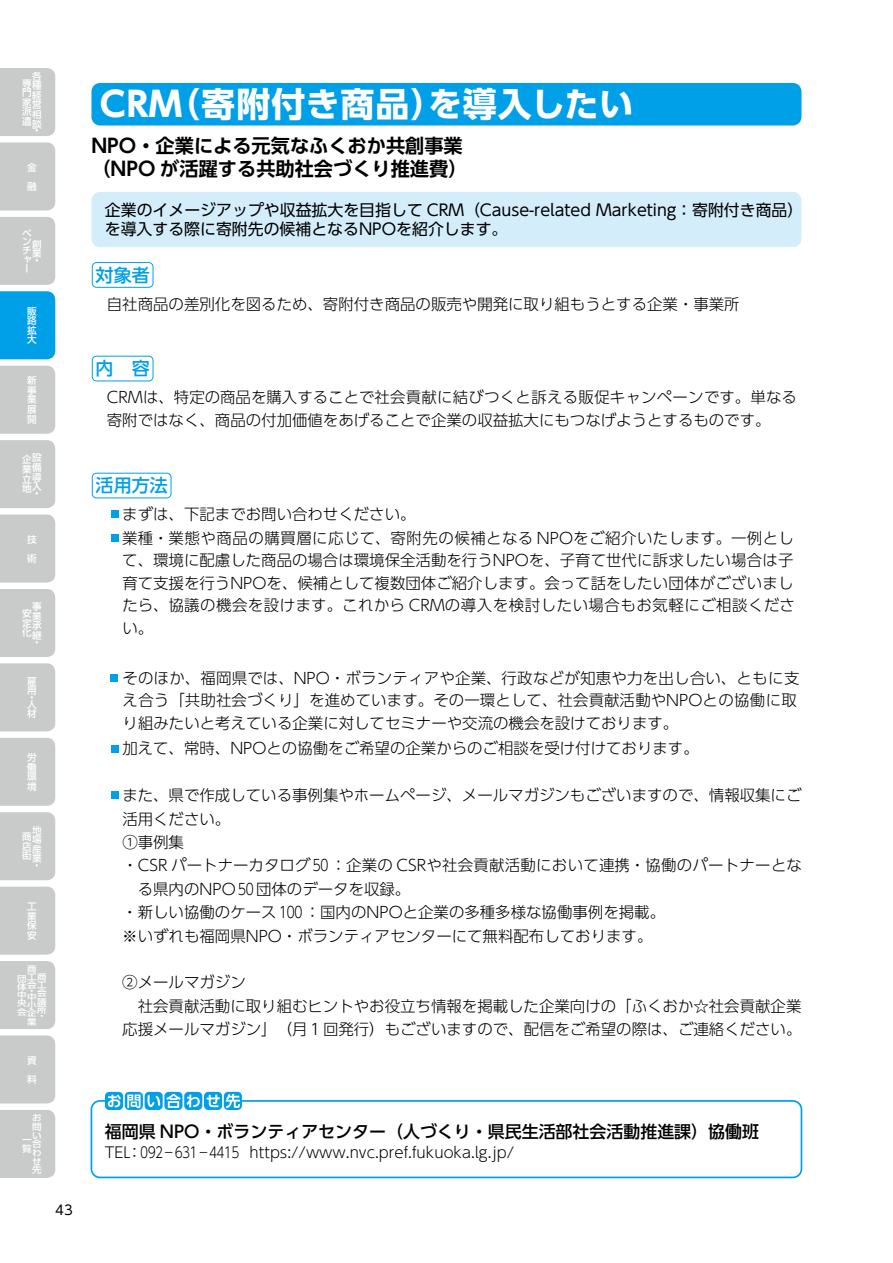
<style>
.page{position:relative;width:893px;height:1263px;background:#fff}
.page>*{position:absolute;margin:0;border:0;box-sizing:border-box;transform-origin:0 0}
.t1{font:700 34.05px "UD Shin Go Pro";letter-spacing:.03em;color:#fff}
.t2{font:700 19.2px/23.1px "UD Shin Go Pro De";color:#000}
.t3{font:500 18px "UD Shin Go Pro";color:#00a0e9}
.t4{font:500 16.95px "UD Shin Go Pro";color:#000}
.t5{font:15.9px/19px "UD Shin Go Pro";color:#000}
.t6{font:300 15.45px/22.6px "UD Shin Go Pro";color:#000}
.t7{font:300 14.85px "UD Shin Go Pro";color:#000}
.t8{font:13.35px "UD Shin Go Pro";color:#000}
.t9{font:500 9.6px/9.6px "UD Shin Go Pro";color:#fff;text-align:justify}
.t10{font:500 8.85px/8.7px "UD Shin Go Pro";color:#fff;text-align:justify;scale:1.08 1}
.t11{font:500 8.25px/8.2px "UD Shin Go Pro";color:#fff;text-align:justify;scale:1.16 1}
</style>
<div class="page">
<div style="left:91px;top:192px;width:710px;height:55px;background:#d3edfb;border-radius:9px"></div>
<div style="left:92px;top:262px;width:61px;height:26px;border:1px solid #00a0e9;border-radius:4px"></div>
<div style="left:92px;top:356px;width:61px;height:25px;border:1px solid #00a0e9;border-radius:4px"></div>
<div style="left:92px;top:473px;width:79px;height:25px;border:1px solid #00a0e9;border-radius:4px"></div>
<div style="left:91px;top:1100px;width:711px;height:78px;border:2px solid #00a0e9;border-radius:9px"></div>
<div style="left:111px;top:511px;width:7px;height:7px;background:#00a0e9"></div>
<div style="left:111px;top:534px;width:7px;height:8px;background:#00a0e9"></div>
<div style="left:111px;top:745px;width:7px;height:7px;background:#00a0e9"></div>
<div style="left:111px;top:791px;width:7px;height:8px;background:#00a0e9"></div>
<div style="left:111px;top:674px;width:7px;height:8px;background:#00a0e9"></div>
<svg style="left:123px;top:1096px;width:101px;height:8px"></svg>
<svg style="left:105px;top:1092px;width:18px;height:18px"></svg>
<svg style="left:125px;top:1092px;width:18px;height:18px"></svg>
<div style="left:145px;top:1092px;width:18px;height:18px;background:#00a0e9;border-radius:4px"></div>
<div style="left:164px;top:1092px;width:18px;height:18px;background:#00a0e9;border-radius:4px"></div>
<div style="left:184px;top:1092px;width:18px;height:18px;background:#00a0e9;border-radius:4px"></div>
<div style="left:204px;top:1092px;width:18px;height:18px;background:#00a0e9;border-radius:4px"></div>
<div style="left:224px;top:1092px;width:18px;height:18px;background:#00a0e9;border-radius:4px"></div>
<svg style="left:108px;top:1095px;width:13px;height:12px"></svg>
<svg style="left:127px;top:1094px;width:14px;height:14px"></svg>
<svg style="left:147px;top:1095px;width:13px;height:12px"></svg>
<svg style="left:166px;top:1094px;width:15px;height:14px"></svg>
<svg style="left:187px;top:1095px;width:13px;height:12px"></svg>
<svg style="left:207px;top:1094px;width:13px;height:13px"></svg>
<svg style="left:226px;top:1094px;width:14px;height:14px"></svg>
<div style="left:91px;top:83px;width:710px;height:42px;background:#00a0e9;border-radius:9px"></div>
<div style="left:0;top:68px;width:55px;height:68px;background:#c9caca"></div>
<div style="left:0;top:142px;width:55px;height:68px;background:#c9caca"></div>
<div style="left:0;top:217px;width:55px;height:68px;background:#c9caca"></div>
<div style="left:0;top:291px;width:55px;height:68px;background:#00a0e9"></div>
<div style="left:0;top:366px;width:55px;height:68px;background:#c9caca"></div>
<div style="left:0;top:440px;width:55px;height:68px;background:#c9caca"></div>
<div style="left:0;top:514px;width:55px;height:69px;background:#c9caca"></div>
<div style="left:0;top:589px;width:55px;height:68px;background:#c9caca"></div>
<div style="left:0;top:663px;width:55px;height:68px;background:#c9caca"></div>
<div style="left:0;top:738px;width:55px;height:68px;background:#c9caca"></div>
<div style="left:0;top:812px;width:55px;height:68px;background:#c9caca"></div>
<div style="left:0;top:887px;width:55px;height:68px;background:#c9caca"></div>
<div style="left:0;top:961px;width:55px;height:68px;background:#c9caca"></div>
<div style="left:0;top:1035px;width:55px;height:68px;background:#c9caca"></div>
<div style="left:0;top:1110px;width:55px;height:68px;background:#c9caca"></div>
<p class="t9" style="left:32px;top:71px;width:11px">各種経営相談</p>
<p class="t9" style="left:32px;top:126px;width:7px">・</p>
<p class="t9" style="left:22px;top:78px;width:11px">専門家派遣</p>
<p class="t9" style="left:27px;top:157px;width:11px;line-height:19.2px">金融</p>
<p class="t9" style="left:22px;top:229px;width:11px;line-height:8.6px">ベンチャー</p>
<p class="t9" style="left:27px;top:306px;width:11px">販路拡大</p>
<p class="t9" style="left:27px;top:375px;width:11px">新事業展開</p>
<p class="t9" style="left:22px;top:455px;width:11px">企業立地</p>
<p class="t9" style="left:32px;top:453px;width:11px">設備導入</p>
<p class="t9" style="left:32px;top:488px;width:7px">・</p>
<p class="t9" style="left:27px;top:529px;width:11px;line-height:19.2px">技術</p>
<p class="t9" style="left:32px;top:601px;width:11px">事業承継</p>
<p class="t9" style="left:32px;top:637px;width:7px">・</p>
<p class="t9" style="left:32px;top:239px;width:11px">創業</p>
<p class="t9" style="left:32px;top:255px;width:7px">・</p>
<p class="t9" style="left:22px;top:608px;width:11px">安定化</p>
<p class="t9" style="left:27px;top:676px;width:11px">雇用</p>
<p class="t9" style="left:27px;top:694px;width:11px;line-height:6.8px">・人</p>
<p class="t9" style="left:27px;top:709px;width:11px">材</p>
<p class="t9" style="left:27px;top:752px;width:11px">労働環境</p>
<p class="t9" style="left:32px;top:825px;width:11px">地場産業</p>
<p class="t9" style="left:32px;top:860px;width:7px">・</p>
<p class="t9" style="left:22px;top:832px;width:11px">商店街</p>
<p class="t9" style="left:27px;top:901px;width:11px">工業保安</p>
<p class="t11" style="left:27px;top:972px;width:18px;text-align:right">工商会工会議所</p>
<p class="t11" style="left:37px;top:1011px;width:7px">・</p>
<p class="t11" style="left:27px;top:964px;width:9px">商</p>
<p class="t11" style="left:27px;top:988px;width:9px;line-height:5.8px">・中</p>
<p class="t11" style="left:27px;top:1001px;width:10px">小企業</p>
<p class="t11" style="left:17px;top:974px;width:10px">団体中央会</p>
<p class="t9" style="left:27px;top:1050px;width:11px;line-height:19.2px">資料</p>
<p class="t10" style="left:32px;top:1113px;width:10px">お問い合わせ先</p>
<p class="t10" style="left:22px;top:1135px;width:10px">一覧</p>
<p class="t8" style="left:55px;top:1199px;width:19px">43</p>
<h1 class="t1" style="left:100px;top:76px;width:535px">CRM（寄附付き商品）を導入したい</h1>
<p class="t2" style="left:91px;top:134px;width:378px">NPO・企業による元気なふくおか共創事業（NPO が活躍する共助社会づくり推進費）</p>
<p class="t5" style="left:105px;top:199px;width:700px">企業のイメージアップや収益拡大を目指して CRM（Cause-related Marketing：寄附付き商品）を導入する際に寄附先の候補となるNPOを紹介します。</p>
<p class="t3" style="left:96px;top:260px;width:55px">対象者</p>
<p class="t6" style="left:107px;top:292px;width:634px">自社商品の差別化を図るため、寄附付き商品の販売や開発に取り組もうとする企業・事業所</p>
<p class="t3" style="left:96px;top:354px;width:55px">内 容</p>
<p class="t6" style="left:107px;top:386px;width:692px">CRMは、特定の商品を購入することで社会貢献に結びつくと訴える販促キャンペーンです。単なる寄附ではなく、商品の付加価値をあげることで企業の収益拡大にもつなげようとするものです。</p>
<p class="t3" style="left:96px;top:471px;width:73px">活用方法</p>
<p class="t6" style="left:122px;top:503px;width:674px">まずは、下記までお問い合わせください。<br>業種・業態や商品の購買層に応じて、寄附先の候補となる NPOをご紹介いたします。一例として、環境に配慮した商品の場合は環境保全活動を行うNPOを、子育て世代に訴求したい場合は子育て支援を行うNPOを、候補として複数団体ご紹介します。会って話をしたい団体がございましたら、協議の機会を設けます。これから CRMの導入を検討したい場合もお気軽にご相談ください。</p>
<p class="t6" style="left:122px;top:666px;width:679px">そのほか、福岡県では、NPO・ボランティアや企業、行政などが知恵や力を出し合い、ともに支え合う「共助社会づくり」を進めています。その一環として、社会貢献活動やNPOとの協働に取り組みたいと考えている企業に対してセミナーや交流の機会を設けております。</p>
<p class="t6" style="left:122px;top:737px;width:578px">加えて、常時、NPOとの協働をご希望の企業からのご相談を受け付けております。</p>
<p class="t6" style="left:122px;top:783px;width:681px">また、県で作成している事例集やホームページ、メールマガジンもございますので、情報収集にご</p>
<p class="t6" style="left:122px;top:807px;width:110px">活用ください。</p>
<p class="t6" style="left:122px;top:830px;width:63px">①事例集</p>
<p class="t6" style="left:122px;top:854px;width:681px">・CSR パートナーカタログ５０：企業の CSRや社会貢献活動において連携・協働のパートナーとな</p>
<p class="t6" style="left:138px;top:877px;width:274px">る県内のNPO５０団体のデータを収録。</p>
<p class="t6" style="left:122px;top:900px;width:544px">・新しい協働のケース１００：国内のNPOと企業の多種多様な協働事例を掲載。</p>
<p class="t6" style="left:122px;top:924px;width:532px">※いずれも福岡県NPO・ボランティアセンターにて無料配布しております。</p>
<p class="t6" style="left:122px;top:971px;width:125px">②メールマガジン</p>
<p class="t6" style="left:138px;top:994px;width:665px">社会貢献活動に取り組むヒントやお役立ち情報を掲載した企業向けの「ふくおか☆社会貢献企業</p>
<p class="t6" style="left:122px;top:1017px;width:681px">応援メールマガジン」（月１回発行）もございますので、配信をご希望の際は、ご連絡ください。</p>
<p class="t4" style="left:105px;top:1117px;width:656px">福岡県 NPO・ボランティアセンター（人づくり・県民生活部社会活動推進課）協働班</p>
<p class="t7" style="left:105px;top:1140px;width:411px">TEL：０９２―６３１―４４１５ https://www.nvc.pref.fukuoka.lg.jp/</p>
</div>
